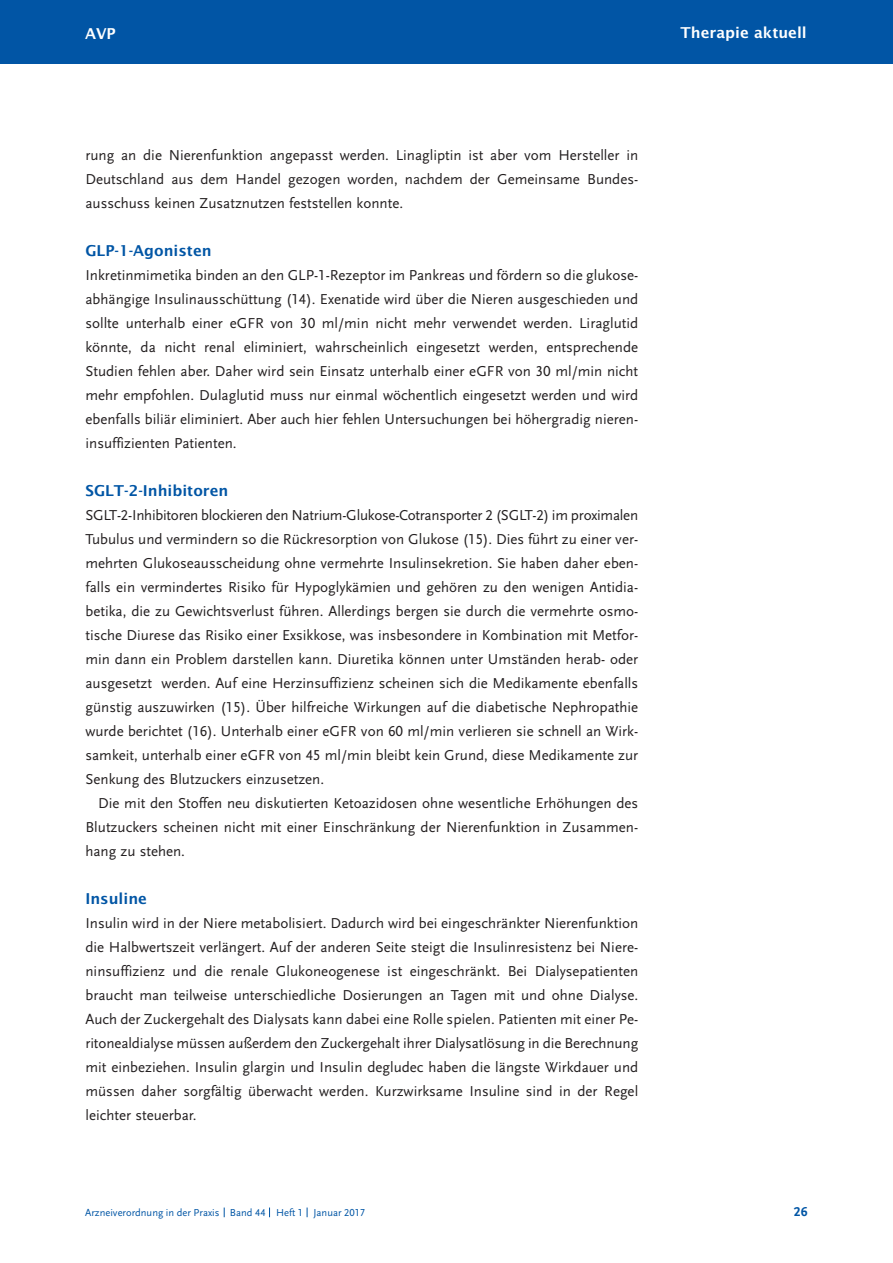
<style>
.page{position:relative;width:893px;height:1263px;background:#fff}
.page>*{position:absolute;margin:0;border:0;box-sizing:border-box;transform-origin:0 0}
.t1{font:15px/24px "Scala Sans LF";color:#231f20;text-align:justify}
.t2{font:600 15px "Lucida Sans";color:#0155a5}
.t3{font:600 15px "Lucida Sans";color:#fff}
.t4{font:700 13.5px "Scala Sans LF";color:#0155a5}
.t5{font:10.5px "Scala Sans LF";color:#0155a5}
</style>
<div class="page">
<div style="left:0;top:0;width:892px;height:64px;background:#0155a5"></div>
<p class="t3" style="left:85px;top:25px;width:32px">AVP</p>
<p class="t3" style="left:681px;top:24px;width:128px">Therapie aktuell</p>
<p class="t1" style="left:85px;top:143px;width:554px">rung an die Nierenfunktion angepasst werden. Linagliptin ist aber vom Hersteller in Deutschland aus dem Handel gezogen worden, nachdem der Gemeinsame Bundes&shy;ausschuss keinen Zusatznutzen feststellen konnte.</p>
<p class="t2" style="left:85px;top:242px;width:128px">GLP-1-Agonisten</p>
<p class="t1" style="left:85px;top:263px;width:554px">Inkretinmimetika binden an den GLP-1-Rezeptor im Pankreas und fördern so die glukose&shy;abhängige Insulinausschüttung (14). Exenatide wird über die Nieren ausgeschieden und sollte unterhalb einer eGFR von 30 ml/min nicht mehr verwendet werden. Liraglutid könnte, da nicht renal eliminiert, wahrscheinlich eingesetzt werden, entsprechende Studien fehlen aber. Daher wird sein Einsatz unterhalb einer eGFR von 30 ml/min nicht mehr empfohlen. Dulaglutid muss nur einmal wöchentlich eingesetzt werden und wird ebenfalls biliär eliminiert. Aber auch hier fehlen Untersuchungen bei höhergradig nieren&shy;insuffizienten Patienten.</p>
<p class="t2" style="left:85px;top:482px;width:144px">SGLT-2-Inhibitoren</p>
<p class="t1" style="left:85px;top:503px;width:554px">SGLT-2-Inhibitoren blockieren den Natrium-Glukose-Cotransporter 2 (SGLT-2) im proximalen Tubulus und vermindern so die Rückresorption von Glukose (15). Dies führt zu einer ver&shy;mehrten Glukoseausscheidung ohne vermehrte Insulinsekretion. Sie haben daher eben&shy;falls ein vermindertes Risiko für Hypoglykämien und gehören zu den wenigen Antidia&shy;betika, die zu Gewichtsverlust führen. Allerdings bergen sie durch die vermehrte osmo&shy;tische Diurese das Risiko einer Exsikkose, was insbesondere in Kombination mit Metfor&shy;min dann ein Problem darstellen kann. Diuretika können unter Umständen herab- oder ausgesetzt werden. Auf eine Herzinsuffizienz scheinen sich die Medikamente ebenfalls günstig auszuwirken (15). Über hilfreiche Wirkungen auf die diabetische Nephropathie wurde berichtet (16). Unterhalb einer eGFR von 60 ml/min verlieren sie schnell an Wirk&shy;samkeit, unterhalb einer eGFR von 45 ml/min bleibt kein Grund, diese Medikamente zur Senkung des Blutzuckers einzusetzen.</p>
<p class="t1" style="left:85px;top:791px;width:554px;text-indent:13px">Die mit den Stoffen neu diskutierten Ketoazidosen ohne wesentliche Erhöhungen des Blutzuckers scheinen nicht mit einer Einschränkung der Nierenfunktion in Zusammen&shy;hang zu stehen.</p>
<p class="t2" style="left:85px;top:890px;width:63px">Insuline</p>
<p class="t1" style="left:85px;top:911px;width:554px">Insulin wird in der Niere metabolisiert. Dadurch wird bei eingeschränkter Nierenfunktion die Halbwertszeit verlängert. Auf der anderen Seite steigt die Insulinresistenz bei Niere&shy;ninsuffizienz und die renale Glukoneogenese ist eingeschränkt. Bei Dialysepatienten braucht man teilweise unterschiedliche Dosierungen an Tagen mit und ohne Dialyse.<br>Auch der Zuckergehalt des Dialysats kann dabei eine Rolle spielen. Patienten mit einer Pe&shy;ritonealdialyse müssen außerdem den Zuckergehalt ihrer Dialysatlösung in die Berechnung mit einbeziehen. Insulin glargin und Insulin degludec haben die längste Wirkdauer und müssen daher sorgfältig überwacht werden. Kurzwirksame Insuline sind in der Regel leichter steuerbar.</p>
<p class="t5" style="left:85px;top:1207px;width:282px">Arzneiverordnung in der Praxis Band 44 Heft 1 Januar 2017</p>
<p class="t4" style="left:794px;top:1204px;width:15px">26</p>
</div>
